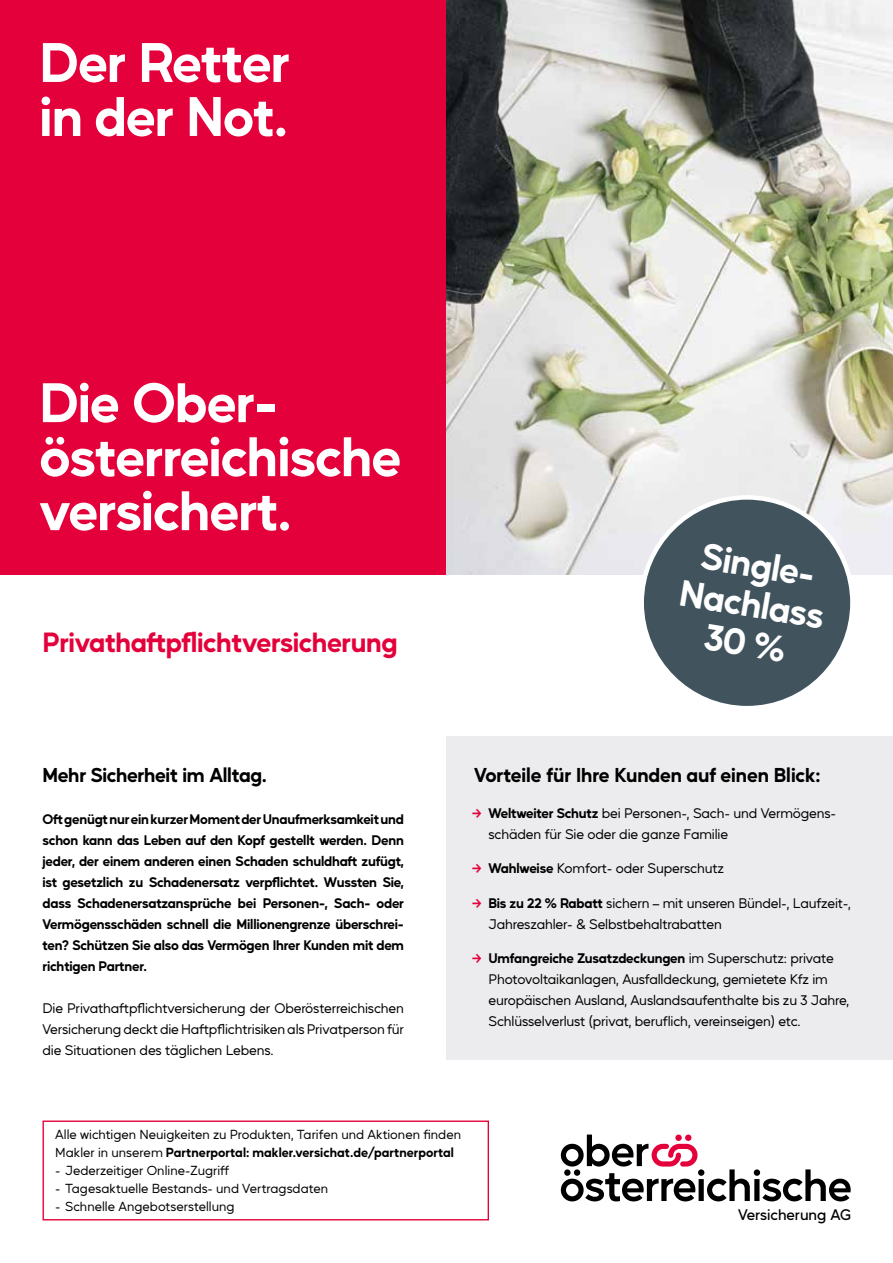
<style>
.page{position:relative;width:893px;height:1263px;background:#fff}
.page>*{position:absolute;margin:0;border:0;box-sizing:border-box;transform-origin:0 0}
.t1{font:700 54px/54px "Mustica Pro";letter-spacing:-.015em;color:#fff}
.t2{font:700 35.7px/39.5px "Mustica Pro";color:#fff;text-align:center}
.t3{font:700 27px "Mustica Pro";letter-spacing:-.015em;color:#e4003a}
.t4{font:700 19.5px "Mustica Pro";letter-spacing:-.01em;color:#000}
.t5{font:500 14.85px "Mustica Pro";color:#000}
.t6{font:13.5px/21px "Mustica Pro";letter-spacing:-.01em;color:#000}
.t7{font:700 13.5px/21px "Mustica Pro";letter-spacing:-.015em;color:#000;text-align:justify}
.t8{font:12.75px/18px "Mustica Pro";letter-spacing:.005em;color:#000}
.s1{font-weight:700}
</style>
<div class="page">
<div style="left:446px;top:737px;width:447px;height:323px;background:#ecebed"></div>
<div style="left:0;top:0;width:446px;height:574px;background:#e4003a"></div>
<img style="left:446px;top:0;width:447px;height:574px">
<div style="left:642px;top:497px;width:210px;height:211px;background:#41545e;border-radius:50%"></div>
<div style="left:43px;top:1120px;width:446px;height:100px;border:1px solid #e4003a"></div>
<svg style="left:561px;top:1134px;width:290px;height:67px"></svg>
<div style="left:685px;top:1134px;width:6px;height:7px;background:#e4003a;border-radius:50%"></div>
<div style="left:675px;top:1134px;width:7px;height:7px;background:#e4003a;border-radius:50%"></div>
<h1 class="t1" style="left:39px;top:30px;width:252px">Der Retter in der Not.</h1>
<h1 class="t1" style="left:39px;top:370px;width:363px">Die Ober&shy;österreichische versichert.</h1>
<h3 class="t3" style="left:43px;top:621px;width:356px">Privathaftpflichtversicherung</h3>
<h2 class="t2" style="left:691px;top:529px;width:147px;rotate:10deg">Single-<br>Nachlass<br>30 %</h2>
<h3 class="t4" style="left:43px;top:759px;width:226px">Mehr Sicherheit im Alltag.</h3>
<p class="t7" style="left:43px;top:807px;width:363px">Oft genügt nur ein kurzer Moment der Unaufmerksamkeit und schon kann das Leben auf den Kopf gestellt werden. Denn jeder, der einem anderen einen Schaden schuldhaft zufügt, ist gesetzlich zu Schadenersatz verpflichtet. Wussten Sie, dass Schadenersatzansprüche bei Personen-, Sach- oder Vermögensschäden schnell die Millionengrenze überschrei&shy;ten? Schützen Sie also das Vermögen Ihrer Kunden mit dem richtigen Partner.</p>
<p class="t6" style="left:43px;top:996px;width:363px;text-align:justify">Die Privathaftpflichtversicherung der Oberösterreichischen Versicherung deckt die Haftpflichtrisiken als Privatperson für die Situationen des täglichen Lebens.</p>
<h3 class="t4" style="left:474px;top:759px;width:348px">Vorteile für Ihre Kunden auf einen Blick:</h3>
<p class="t6" style="left:488px;top:801px;width:349px"><span class="s1">Weltweiter Schutz</span> bei Personen-, Sach- und Vermögens&shy;schäden für Sie oder die ganze Familie</p>
<p class="t6" style="left:488px;top:857px;width:237px"><span class="s1">Wahlweise</span> Komfort- oder Superschutz</p>
<p class="t6" style="left:488px;top:891px;width:364px"><span class="s1">Bis zu 22 % Rabatt</span> sichern – mit unseren Bündel-, Laufzeit-,<br>Jahreszahler- &amp; Selbstbehaltrabatten</p>
<p class="t6" style="left:488px;top:947px;width:362px"><span class="s1">Umfangreiche Zusatzdeckungen</span> im Superschutz: private Photovoltaikanlagen, Ausfalldeckung, gemietete Kfz im europäischen Ausland, Auslandsaufenthalte bis zu 3 Jahre, Schlüsselverlust (privat, beruflich, vereinseigen) etc.</p>
<p class="t8" style="left:55px;top:1124px;width:407px">Alle wichtigen Neuigkeiten zu Produkten, Tarifen und Aktionen finden<br>Makler in unserem <span class="s1">Partnerportal: makler.versichat.de/partnerportal</span></p>
<p class="t8" style="left:55px;top:1160px;width:176px">- Jederzeitiger Online-Zugriff</p>
<p class="t8" style="left:55px;top:1178px;width:274px">- Tagesaktuelle Bestands- und Vertragsdaten</p>
<p class="t8" style="left:55px;top:1196px;width:181px">- Schnelle Angebotserstellung</p>
<p class="t5" style="left:738px;top:1203px;width:115px">Versicherung AG</p>
</div>
